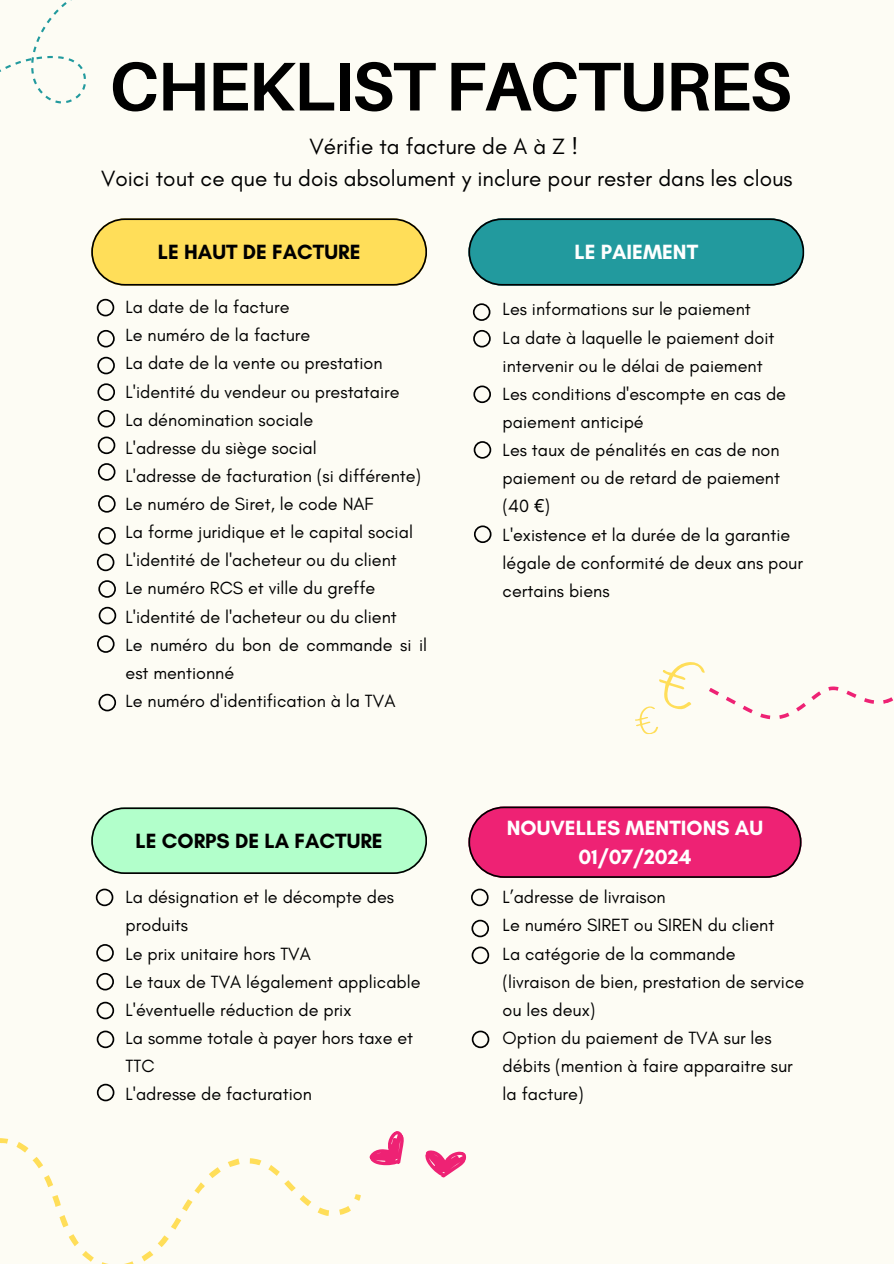
<style>
.page{position:relative;width:894px;height:1264px;background:#fff}
.page>*{position:absolute;margin:0;border:0;box-sizing:border-box;transform-origin:0 0}
.t1{font:700 69px "Aileron";letter-spacing:-.025em;color:#000}
.t2{font:22.5px/31.5px "Glacial Indifference";color:#000;text-align:center}
.t3{font:700 21px/29.2px "Glacial Indifference";color:#fff;text-align:center}
.t4{font:700 21px "Glacial Indifference";color:#000}
.t5{font:18px/28.2px "Glacial Indifference";color:#000}
.s1{font-family:"Noto Sans"}
</style>
<div class="page">
<div style="left:0;top:0;width:893px;height:1263px;background:#fdfcf4"></div>
<svg style="left:91px;top:218px;width:335px;height:67px;background:#f3d55b"></svg>
<svg style="left:91px;top:807px;width:335px;height:66px;background:#adf4c4"></svg>
<svg style="left:468px;top:218px;width:335px;height:67px;background:#2a979a"></svg>
<svg style="left:468px;top:806px;width:333px;height:71px;background:#e42a75"></svg>
<svg style="left:0;top:990px;width:351px;height:273px"></svg>
<svg style="left:354px;top:1194px;width:7px;height:7px"></svg>
<svg style="left:369px;top:1131px;width:35px;height:35px"></svg>
<svg style="left:425px;top:1150px;width:42px;height:28px"></svg>
<svg style="left:97px;top:299px;width:17px;height:17px"></svg>
<svg style="left:0;top:0;width:86px;height:104px"></svg>
<svg style="left:635px;top:662px;width:258px;height:73px"></svg>
<svg style="left:97px;top:330px;width:18px;height:17px"></svg>
<svg style="left:97px;top:357px;width:18px;height:17px"></svg>
<svg style="left:97px;top:383px;width:18px;height:18px"></svg>
<svg style="left:98px;top:410px;width:17px;height:17px"></svg>
<svg style="left:98px;top:436px;width:17px;height:18px"></svg>
<svg style="left:98px;top:463px;width:17px;height:17px"></svg>
<svg style="left:98px;top:495px;width:18px;height:17px"></svg>
<svg style="left:98px;top:527px;width:18px;height:17px"></svg>
<svg style="left:97px;top:553px;width:17px;height:18px"></svg>
<svg style="left:98px;top:580px;width:18px;height:18px"></svg>
<svg style="left:99px;top:607px;width:17px;height:17px"></svg>
<svg style="left:97px;top:635px;width:18px;height:18px"></svg>
<svg style="left:98px;top:693px;width:18px;height:18px"></svg>
<svg style="left:472px;top:303px;width:18px;height:18px"></svg>
<svg style="left:473px;top:330px;width:17px;height:17px"></svg>
<svg style="left:473px;top:385px;width:18px;height:18px"></svg>
<svg style="left:473px;top:441px;width:18px;height:17px"></svg>
<svg style="left:474px;top:525px;width:17px;height:18px"></svg>
<svg style="left:96px;top:888px;width:17px;height:18px"></svg>
<svg style="left:96px;top:944px;width:18px;height:17px"></svg>
<svg style="left:96px;top:972px;width:18px;height:18px"></svg>
<svg style="left:96px;top:1001px;width:18px;height:18px"></svg>
<svg style="left:97px;top:1030px;width:17px;height:18px"></svg>
<svg style="left:97px;top:1083px;width:17px;height:18px"></svg>
<svg style="left:471px;top:888px;width:17px;height:18px"></svg>
<svg style="left:471px;top:919px;width:18px;height:18px"></svg>
<svg style="left:471px;top:946px;width:18px;height:18px"></svg>
<svg style="left:471px;top:1030px;width:18px;height:18px"></svg>
<p class="t1" style="left:109px;top:44px;width:683px">CHEKLIST FACTURES</p>
<p class="t2" style="left:101px;top:130px;width:692px">Vérifie ta facture de A à Z !<br>Voici tout ce que tu dois absolument y inclure pour rester dans les clous</p>
<p class="t4" style="left:158px;top:239px;width:204px">LE HAUT DE FACTURE</p>
<p class="t5" style="left:125px;top:293px;width:165px">La date de la facture</p>
<p class="t5" style="left:125px;top:321px;width:186px">Le numéro de la facture</p>
<p class="t5" style="left:125px;top:349px;width:258px">La date de la vente ou prestation</p>
<h2 class="t5" style="left:125px;top:377px;width:275px">L'identité du vendeur ou prestataire</h2>
<p class="t5" style="left:125px;top:405px;width:189px">La dénomination sociale</p>
<p class="t5" style="left:125px;top:433px;width:192px">L'adresse du siège social</p>
<p class="t5" style="left:125px;top:461px;width:297px">L'adresse de facturation (si différente)</p>
<p class="t5" style="left:125px;top:489px;width:249px">Le numéro de Siret, le code NAF</p>
<p class="t5" style="left:125px;top:518px;width:289px">La forme juridique et le capital social</p>
<p class="t5" style="left:125px;top:546px;width:273px">L'identité de l'acheteur ou du client</p>
<p class="t5" style="left:125px;top:574px;width:251px">Le numéro RCS et ville du greffe</p>
<p class="t5" style="left:125px;top:602px;width:273px">L'identité de l'acheteur ou du client</p>
<h2 class="t5" style="left:125px;top:630px;width:303px">Le numéro du bon de commande si il est mentionné</h2>
<p class="t5" style="left:125px;top:686px;width:271px">Le numéro d'identification à la TVA</p>
<h1 class="t4" style="left:135px;top:828px;width:248px">LE CORPS DE LA FACTURE</h1>
<p class="t5" style="left:125px;top:882px;width:270px">La désignation et le décompte des produits</p>
<p class="t5" style="left:125px;top:939px;width:187px">Le prix unitaire hors TVA</p>
<p class="t5" style="left:125px;top:967px;width:296px">Le taux de TVA légalement applicable</p>
<p class="t5" style="left:125px;top:995px;width:227px">L'éventuelle réduction de prix</p>
<p class="t5" style="left:125px;top:1023px;width:289px">La somme totale à payer hors taxe et<br>TTC</p>
<p class="t5" style="left:125px;top:1079px;width:188px">L'adresse de facturation</p>
<h3 class="t3" style="left:574px;top:237px;width:125px">LE PAIEMENT</h3>
<p class="t5" style="left:502px;top:295px;width:249px">Les informations sur le paiement</p>
<p class="t5" style="left:502px;top:323px;width:273px">La date à laquelle le paiement doit intervenir ou le délai de paiement</p>
<p class="t5" style="left:502px;top:379px;width:285px">Les conditions d'escompte en cas de paiement anticipé</p>
<p class="t5" style="left:502px;top:436px;width:279px;text-align:justify">Les taux de pénalités en cas de non paiement ou de retard de paiement (40 <span class="s1">€</span>)</p>
<p class="t5" style="left:502px;top:520px;width:302px">L'existence et la durée de la garantie légale de conformité de deux ans pour certains biens</p>
<h2 class="t3" style="left:506px;top:812px;width:258px">NOUVELLES MENTIONS AU<br>01/07/2024</h2>
<p class="t5" style="left:502px;top:882px;width:165px">L’adresse de livraison</p>
<p class="t5" style="left:502px;top:911px;width:273px">Le numéro SIRET ou SIREN du client</p>
<p class="t5" style="left:502px;top:939px;width:303px">La catégorie de la commande (livraison de bien, prestation de service ou les deux)</p>
<p class="t5" style="left:502px;top:1023px;width:291px">Option du paiement de TVA sur les débits (mention à faire apparaitre sur la facture)</p>
</div>
